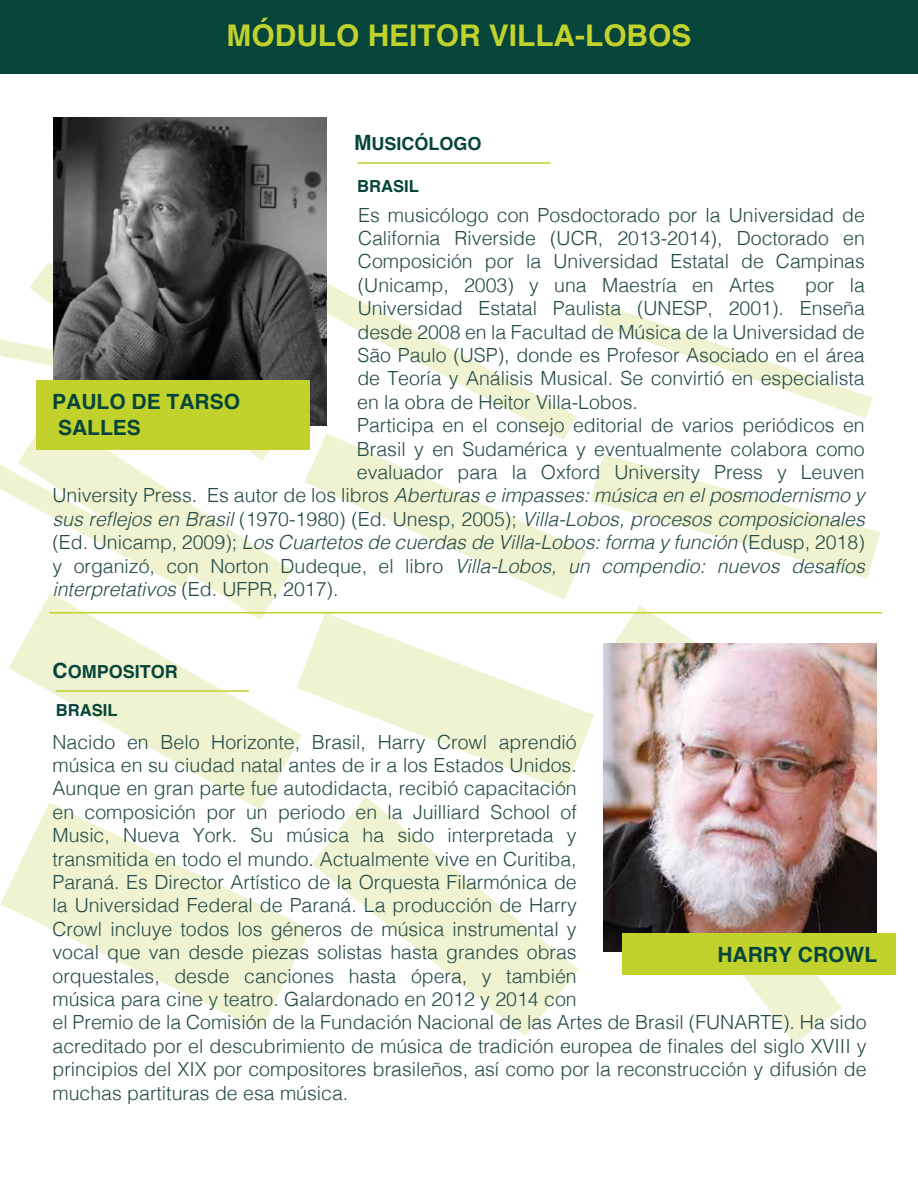
<style>
.page{position:relative;width:918px;height:1188px;background:#fff}
.page>*{position:absolute;margin:0;border:0;box-sizing:border-box;transform-origin:0 0}
.t1{font:700 29.85px "Helvetica";color:#c2d22d}
.t2{font:700 21px/25.2px "Helvetica";color:#06453a}
.t3{font:300 19.5px/23.4px "Helvetica";color:#254a47;text-align:justify}
.t4{font:italic 300 19.5px "Helvetica";color:#254a47}
.t5{font:700 18px "Helvetica";color:#06453a}
.t6{font:700 16.65px "Helvetica";color:#06453a}
.s1{font-size:21px}
.s2{font-style:normal}
</style>
<div class="page">
<svg style="left:0;top:339px;width:29px;height:22px"></svg>
<svg style="left:0;top:465px;width:18px;height:34px"></svg>
<svg style="left:8px;top:620px;width:289px;height:183px"></svg>
<svg style="left:297px;top:614px;width:297px;height:176px"></svg>
<svg style="left:0;top:803px;width:310px;height:227px"></svg>
<svg style="left:312px;top:797px;width:267px;height:239px"></svg>
<svg style="left:18px;top:446px;width:275px;height:174px"></svg>
<svg style="left:304px;top:440px;width:282px;height:160px"></svg>
<svg style="left:590px;top:454px;width:290px;height:125px"></svg>
<svg style="left:614px;top:605px;width:82px;height:38px;fill:#f0f4d5"></svg>
<svg style="left:743px;top:975px;width:99px;height:69px;fill:#eff3d1"></svg>
<svg style="left:29px;top:262px;width:252px;height:199px"></svg>
<svg style="left:323px;top:283px;width:254px;height:157px"></svg>
<svg style="left:598px;top:305px;width:275px;height:113px"></svg>
<div style="left:0;top:0;width:918px;height:74px;background:#06453a"></div>
<img style="left:53px;top:117px;width:273px;height:309px">
<div style="left:37px;top:381px;width:273px;height:69px;background:#c2d22d"></div>
<img style="left:603px;top:643px;width:273px;height:308px">
<div style="left:623px;top:933px;width:273px;height:42px;background:#c2d22d"></div>
<hr style="left:50px;top:612px;width:832px;height:2px;background:#c2d22d">
<hr style="left:56px;top:690px;width:193px;height:2px;background:#c2d22d">
<hr style="left:357px;top:162px;width:194px;height:2px;background:#c2d22d">
<h1 class="t1" style="left:227px;top:12px;width:466px">MÓDULO HEITOR VILLA-LOBOS</h1>
<p class="t5" style="left:354px;top:130px;width:129px"><span class="s1">M</span>USICÓLOGO</p>
<p class="t6" style="left:357px;top:172px;width:63px">BRASIL</p>
<p class="t3" style="left:358px;top:202px;width:509px">Es musicólogo con Posdoctorado por la Universidad de California Riverside (UCR, 2013-2014), Doctorado en Composición por la Universidad Estatal de Campinas (Unicamp, 2003) y una Maestría en Artes</p>
<p class="t3" style="left:805px;top:272px;width:61px">por la</p>
<p class="t3" style="left:358px;top:295px;width:509px">Universidad Estatal Paulista (UNESP, 2001). Enseña</p>
<p class="t3" style="left:358px;top:319px;width:509px">desde 2008 en la Facultad de Música de la Universidad de</p>
<p class="t3" style="left:357px;top:342px;width:509px">São Paulo (USP), donde es Profesor Asociado en el área</p>
<p class="t3" style="left:357px;top:365px;width:509px">de Teoría y Análisis Musical. Se convirtió en especialista</p>
<p class="t3" style="left:357px;top:389px;width:282px">en la obra de Heitor Villa-Lobos.</p>
<p class="t3" style="left:357px;top:412px;width:509px">Participa en el consejo editorial de varios periódicos en</p>
<p class="t3" style="left:357px;top:436px;width:509px">Brasil y en Sudamérica y eventualmente colabora como</p>
<p class="t3" style="left:357px;top:459px;width:509px">evaluador para la Oxford University Press y Leuven</p>
<p class="t4" style="left:52px;top:479px;width:814px"><span class="s2">University Press. Es autor de los libros</span> Aberturas e impasses: música en el posmodernismo y</p>
<p class="t4" style="left:52px;top:502px;width:814px">sus reflejos en Brasil <span class="s2">(1970-1980) (Ed. Unesp, 2005);</span> Villa-Lobos, procesos composicionales</p>
<p class="t4" style="left:52px;top:526px;width:814px"><span class="s2">(Ed. Unicamp, 2009);</span> Los Cuartetos de cuerdas de Villa-Lobos: forma y función <span class="s2">(Edusp, 2018)</span></p>
<p class="t4" style="left:52px;top:549px;width:814px"><span class="s2">y organizó, con Norton Dudeque, el libro</span> Villa-Lobos, un compendio: nuevos desafíos</p>
<p class="t4" style="left:52px;top:572px;width:288px">interpretativos <span class="s2">(Ed. UFPR, 2017).</span></p>
<p class="t2" style="left:52px;top:390px;width:189px">PAULO DE TARSO<br>SALLES</p>
<p class="t5" style="left:53px;top:658px;width:127px"><span class="s1">C</span>OMPOSITOR</p>
<p class="t6" style="left:56px;top:697px;width:63px">BRASIL</p>
<p class="t3" style="left:52px;top:729px;width:816px;text-align:left">Nacido en Belo Horizonte, Brasil, Harry Crowl aprendió<br>música en su ciudad natal antes de ir a los Estados Unidos.<br>Aunque en gran parte fue autodidacta, recibió capacitación<br>en composición por un periodo en la Juilliard School of<br>Music, Nueva York. Su música ha sido interpretada y<br>transmitida en todo el mundo. Actualmente vive en Curitiba,<br>Paraná. Es Director Artístico de la Orquesta Filarmónica de<br>la Universidad Federal de Paraná. La producción de Harry<br>Crowl incluye todos los géneros de música instrumental y<br>vocal que van desde piezas solistas hasta grandes obras<br>orquestales, desde canciones hasta ópera, y también<br>música para cine y teatro. Galardonado en 2012 y 2014 con<br>el Premio de la Comisión de la Fundación Nacional de las Artes de Brasil (FUNARTE). Ha sido acreditado por el descubrimiento de música de tradición europea de finales del siglo XVIII y principios del XIX por compositores brasileños, así como por la reconstrucción y difusión de muchas partituras de esa música.</p>
<p class="t2" style="left:717px;top:942px;width:161px">HARRY CROWL</p>
</div>
